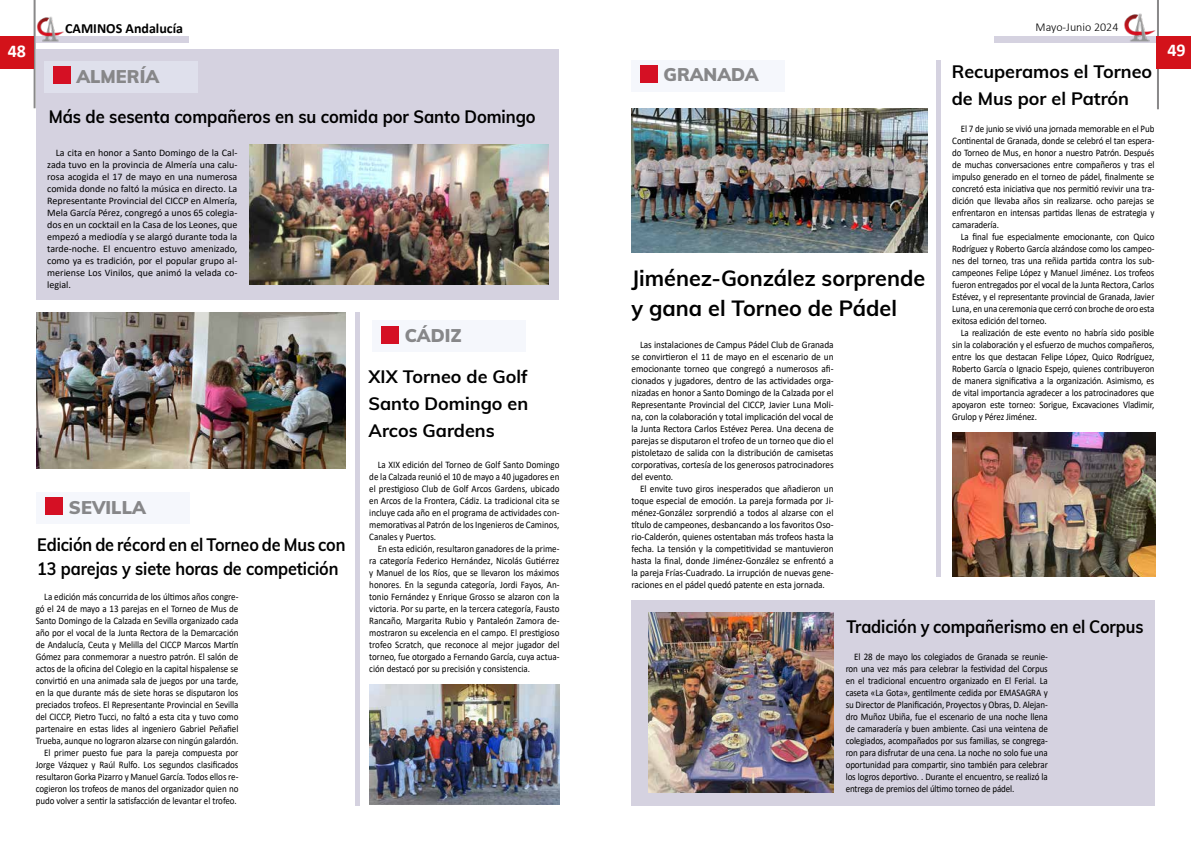
<style>
.page{position:relative;width:1191px;height:842px;background:#fff}
.page>*{position:absolute;margin:0;border:0;box-sizing:border-box;transform-origin:0 0}
.t1{font:700 22px/30px "Muli";color:#000}
.t2{font:700 18px/24px "Muli";letter-spacing:-.005em;color:#000;scale:.9 1}
.t3{font:700 18px/27px "Muli";letter-spacing:-.005em;color:#000}
.t4{font:700 18px "Muli";letter-spacing:-.005em;color:#000;scale:.92 1}
.t5{font:900 18px "Muli";color:#878789}
.t6{font:700 18px "Calibri";color:#fff}
.t7{font:700 14px "Calibri";color:#000}
.t8{font:300 12px "Calibri";color:#000}
.t9{font:10px/12px "Calibri";letter-spacing:-.005em;color:#000;text-align:justify;scale:.9 1}
.t10{font:10px/12px "Calibri";letter-spacing:-.005em;color:#000;text-align:justify;scale:.93 1}
.t11{font:10px/12px "Calibri";letter-spacing:-.005em;color:#000;text-align:justify}
</style>
<div class="page">
<hr style="left:936px;top:60px;width:4px;height:516px;background:#d5d2e0">
<div style="left:36px;top:49px;width:523px;height:251px;background:#d5d2e0"></div>
<div style="left:44px;top:61px;width:153px;height:32px;background:#dfe0ec"></div>
<div style="left:53px;top:67px;width:17px;height:17px;background:#d51024"></div>
<img style="left:249px;top:144px;width:299px;height:141px">
<div style="left:631px;top:60px;width:153px;height:32px;background:#f5f7fc"></div>
<div style="left:640px;top:66px;width:17px;height:17px;background:#d51024"></div>
<img style="left:631px;top:108px;width:296px;height:144px">
<img style="left:953px;top:432px;width:202px;height:144px">
<div style="left:37px;top:492px;width:153px;height:32px;background:#f5f7fc"></div>
<div style="left:45px;top:498px;width:18px;height:17px;background:#d51024"></div>
<img style="left:36px;top:312px;width:309px;height:156px">
<div style="left:372px;top:320px;width:153px;height:32px;background:#f5f7fc"></div>
<div style="left:381px;top:326px;width:18px;height:17px;background:#d51024"></div>
<hr style="left:356px;top:312px;width:4px;height:494px;background:#d5d2e0">
<img style="left:369px;top:684px;width:190px;height:120px">
<div style="left:631px;top:600px;width:524px;height:206px;background:#d5d2e0"></div>
<img style="left:648px;top:612px;width:185px;height:180px">
<hr style="left:34px;top:0;width:2px;height:108px;background:#898889">
<div style="left:35px;top:36px;width:154px;height:7px;background:#d5d2e0"></div>
<img style="left:35px;top:14px;width:29px;height:30px">
<div style="left:0;top:36px;width:34px;height:32px;background:#d3121a"></div>
<div style="left:994px;top:36px;width:163px;height:7px;background:#d5d2e0"></div>
<hr style="left:1157px;top:0;width:2px;height:109px;background:#898889">
<img style="left:1124px;top:13px;width:33px;height:30px">
<div style="left:1157px;top:36px;width:34px;height:33px;background:#d3121a"></div>
<h2 class="t6" style="left:8px;top:38px;width:20px">48</h2>
<h3 class="t7" style="left:65px;top:18px;width:119px">CAMINOS Andalucía</h3>
<h2 class="t5" style="left:76px;top:63px;width:84px">ALMERÍA</h2>
<h2 class="t4" style="left:49px;top:104px;width:531px">Más de sesenta compañeros en su comida por Santo Domingo</h2>
<p class="t11" style="left:47px;top:146px;width:192px;text-indent:9px">La cita en honor a Santo Domingo de la Cal&shy;zada tuvo en la provincia de Almería una calu&shy;rosa acogida el 17 de mayo en una numerosa comida donde no faltó la música en directo. La Representante Provincial del CICCP en Almería, Mela García Pérez, congregó a unos 65 colegia&shy;dos en un cocktail en la Casa de los Leones, que empezó a mediodía y se alargó durante toda la tarde-noche. El encuentro estuvo amenizado, como ya es tradición, por el popular grupo al&shy;meriense Los Vinilos, que animó la velada co&shy;legial.</p>
<h2 class="t5" style="left:69px;top:494px;width:79px">SEVILLA</h2>
<h2 class="t2" style="left:37px;top:531px;width:344px">Edición de récord en el Torneo de Mus con<br>13 parejas y siete horas de competición</h2>
<p class="t9" style="left:36px;top:590px;width:227px;text-align:right">La edición más concurrida de los últimos años congre&shy;gó el 24 de mayo a 13 parejas en el Torneo de Mus de Santo Domingo de la Calzada en Sevilla organizado cada año por el vocal de la Junta Rectora de la Demarcación de Andalucía, Ceuta y Melilla del CICCP Marcos Martín Gómez para conmemorar a nuestro patrón. El salón de actos de la oficina del Colegio en la capital hispalense se convirtió en una animada sala de juegos por una tarde, en la que durante más de siete horas se disputaron los preciados trofeos. El Representante Provincial en Sevilla del CICCP, Pietro Tucci, no faltó a esta cita y tuvo como partenaire en estas lides al ingeniero Gabriel Peñafiel Trueba, aunque no lograron alzarse con ningún galardón.<br>El primer puesto fue para la pareja compuesta por Jorge Vázquez y Raúl Rulfo. Los segundos clasificados resultaron Gorka Pizarro y Manuel García. Todos ellos re&shy;cogieron los trofeos de manos del organizador quien no pudo volver a sentir la satisfacción de levantar el trofeo.</p>
<h2 class="t5" style="left:405px;top:322px;width:59px">CÁDIZ</h2>
<h2 class="t3" style="left:368px;top:362px;width:161px;text-align:justify">XIX Torneo de Golf Santo Domingo en Arcos Gardens</h2>
<p class="t9" style="left:369px;top:458px;width:213px;text-indent:9px">La XIX edición del Torneo de Golf Santo Domingo de la Calzada reunió el 10 de mayo a 40 jugadores en el prestigioso Club de Golf Arcos Gardens, ubicado en Arcos de la Frontera, Cádiz. La tradicional cita se incluye cada año en el programa de actividades con&shy;memorativas al Patrón de los Ingenieros de Caminos, Canales y Puertos.</p>
<p class="t9" style="left:369px;top:542px;width:213px;text-indent:9px">En esta edición, resultaron ganadores de la prime&shy;ra categoría Federico Hernández, Nicolás Gutiérrez y Manuel de los Ríos, que se llevaron los máximos honores. En la segunda categoría, Jordi Fayos, An&shy;tonio Fernández y Enrique Grosso se alzaron con la victoria. Por su parte, en la tercera categoría, Fausto Rancaño, Margarita Rubio y Pantaleón Zamora de&shy;mostraron su excelencia en el campo. El prestigioso trofeo Scratch, que reconoce al mejor jugador del torneo, fue otorgado a Fernando García, cuya actua&shy;ción destacó por su precisión y consistencia.</p>
<h2 class="t5" style="left:663px;top:62px;width:97px">GRANADA</h2>
<h1 class="t1" style="left:631px;top:262px;width:295px">Jiménez-González sorprende y gana el Torneo de Pádel</h1>
<p class="t10" style="left:631px;top:338px;width:219px;text-indent:9px">Las instalaciones de Campus Pádel Club de Granada se convirtieron el 11 de mayo en el escenario de un emocionante torneo que congregó a numerosos afi&shy;cionados y jugadores, dentro de las actividades orga&shy;nizadas en honor a Santo Domingo de la Calzada por el Representante Provincial del CICCP, Javier Luna Moli&shy;na, con la colaboración y total implicación del vocal de la Junta Rectora Carlos Estévez Perea. Una decena de parejas se disputaron el trofeo de un torneo que dio el pistoletazo de salida con la distribución de camisetas corporativas, cortesía de los generosos patrocinadores del evento.</p>
<p class="t10" style="left:631px;top:482px;width:219px;text-indent:9px">El envite tuvo giros inesperados que añadieron un toque especial de emoción. La pareja formada por Ji&shy;ménez-González sorprendió a todos al alzarse con el título de campeones, desbancando a los favoritos Oso&shy;rio-Calderón, quienes ostentaban más trofeos hasta la fecha. La tensión y la competitividad se mantuvieron hasta la final, donde Jiménez-González se enfrentó a la pareja Frías-Cuadrado. La irrupción de nuevas gene&shy;raciones en el pádel quedó patente en esta jornada.</p>
<p class="t8" style="left:1035px;top:20px;width:84px">Mayo-Junio 2024</p>
<h2 class="t3" style="left:951px;top:57px;width:202px">Recuperamos el Torneo de Mus por el Patrón</h2>
<p class="t9" style="left:952px;top:122px;width:226px;text-indent:9px">El 7 de junio se vivió una jornada memorable en el Pub Continental de Granada, donde se celebró el tan espera&shy;do Torneo de Mus, en honor a nuestro Patrón. Después de muchas conversaciones entre compañeros y tras el impulso generado en el torneo de pádel, finalmente se concretó esta iniciativa que nos permitió revivir una tra&shy;dición que llevaba años sin realizarse. ocho parejas se enfrentaron en intensas partidas llenas de estrategia y camaradería.</p>
<p class="t9" style="left:952px;top:230px;width:226px;text-indent:9px">La final fue especialmente emocionante, con Quico Rodríguez y Roberto García alzándose como los campeo&shy;nes del torneo, tras una reñida partida contra los sub&shy;campeones Felipe López y Manuel Jiménez. Los trofeos fueron entregados por el vocal de la Junta Rectora, Carlos Estévez, y el representante provincial de Granada, Javier Luna, en una ceremonia que cerró con broche de oro esta exitosa edición del torneo.</p>
<p class="t9" style="left:952px;top:326px;width:226px;text-indent:9px">La realización de este evento no habría sido posible sin la colaboración y el esfuerzo de muchos compañeros, entre los que destacan Felipe López, Quico Rodríguez, Roberto García o Ignacio Espejo, quienes contribuyeron de manera significativa a la organización. Asimismo, es de vital importancia agradecer a los patrocinadores que apoyaron este torneo: Sorigue, Excavaciones Vladimir, Grulop y Pérez Jiménez.</p>
<h2 class="t2" style="left:846px;top:613px;width:331px">Tradición y compañerismo en el Corpus</h2>
<p class="t9" style="left:845px;top:650px;width:226px;text-indent:9px">El 28 de mayo los colegiados de Granada se reunie&shy;ron una vez más para celebrar la festividad del Corpus en el tradicional encuentro organizado en El Ferial. La caseta «La Gota», gentilmente cedida por EMASAGRA y su Director de Planificación, Proyectos y Obras, D. Alejan&shy;dro Muñoz Ubiña, fue el escenario de una noche llena de camaradería y buen ambiente. Casi una veintena de colegiados, acompañados por sus familias, se congrega&shy;ron para disfrutar de una cena. La noche no solo fue una oportunidad para compartir, sino también para celebrar los logros deportivo. . Durante el encuentro, se realizó la entrega de premios del último torneo de pádel.</p>
<h2 class="t6" style="left:1167px;top:37px;width:20px">49</h2>
</div>
